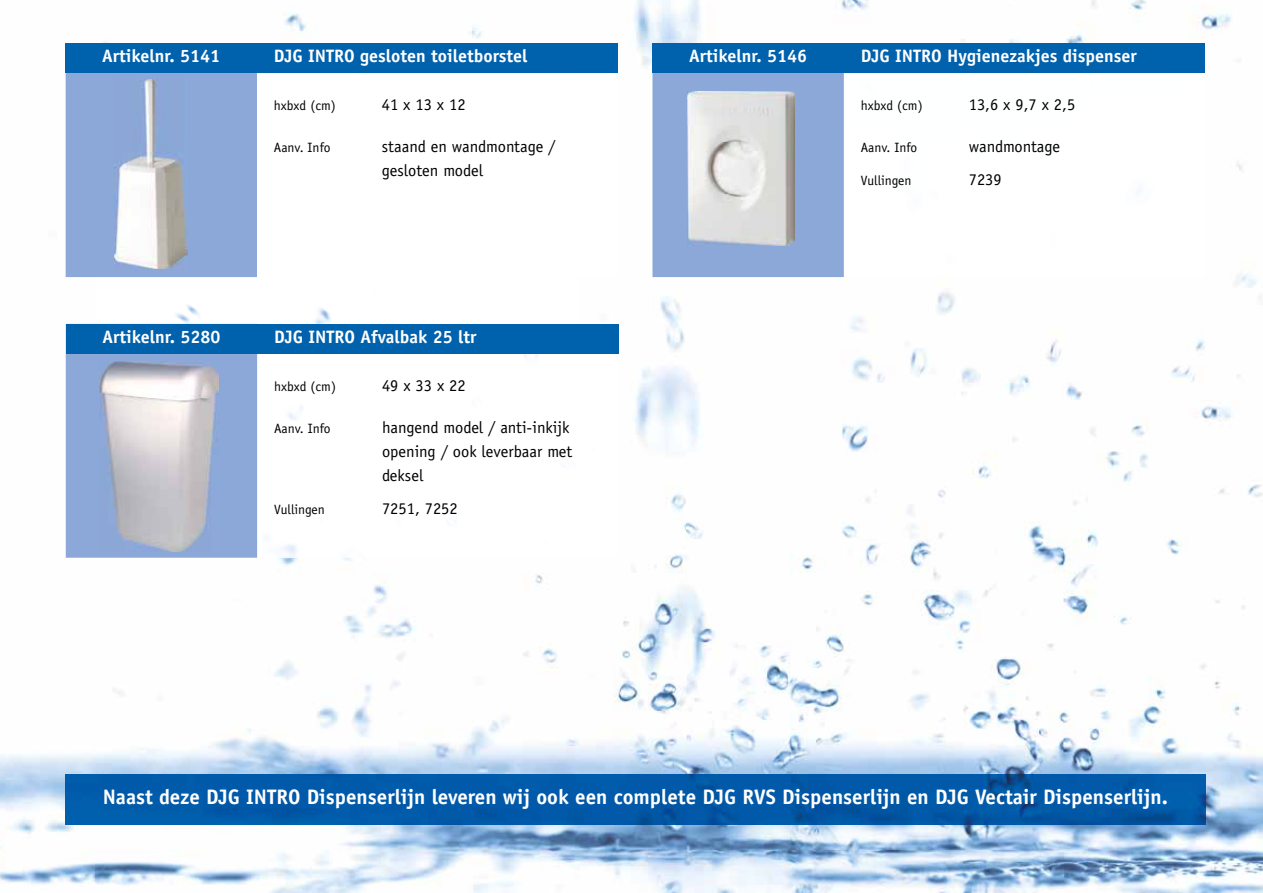
<style>
.page{position:relative;width:1263px;height:893px;background:#fff}
.page>*{position:absolute;margin:0;border:0;box-sizing:border-box;transform-origin:0 0}
.t1{font:700 21px "Officina Sans";color:#fff}
.t2{font:700 18px "Officina Sans";color:#fff}
.t3{font:16.5px/24px "Officina Sans";color:#000}
.t4{font:13.5px "Officina Sans";color:#000}
</style>
<div class="page">
<img style="left:65px;top:0;width:1167px;height:73px">
<img style="left:0;top:73px;width:96px;height:811px">
<img style="left:580px;top:296px;width:107px;height:597px">
<img style="left:1171px;top:162px;width:92px;height:731px">
<img style="left:96px;top:305px;width:235px;height:19px">
<img style="left:687px;top:280px;width:484px;height:613px">
<img style="left:96px;top:558px;width:484px;height:335px">
<img style="left:66px;top:775px;width:1139px;height:49px">
<div style="left:66px;top:73px;width:191px;height:204px;background:#8ca8d8"></div>
<div style="left:66px;top:43px;width:552px;height:30px;background:#0061ad"></div>
<img style="left:114px;top:79px;width:73px;height:189px">
<img style="left:257px;top:354px;width:361px;height:204px">
<img style="left:115px;top:558px;width:101px;height:1px">
<div style="left:66px;top:354px;width:191px;height:204px;background:#8ca8d8"></div>
<div style="left:66px;top:324px;width:552px;height:30px;background:#0061ad"></div>
<img style="left:100px;top:361px;width:118px;height:190px">
<img style="left:1138px;top:162px;width:67px;height:115px">
<div style="left:652px;top:73px;width:192px;height:204px;background:#8ca8d8"></div>
<div style="left:652px;top:43px;width:553px;height:30px;background:#0061ad"></div>
<img style="left:687px;top:91px;width:108px;height:155px">
<p class="t2" style="left:102px;top:45px;width:120px">Artikelnr. 5141</p>
<p class="t2" style="left:274px;top:45px;width:255px">DJG INTRO gesloten toiletborstel</p>
<p class="t4" style="left:274px;top:98px;width:63px">hxbxd (cm)</p>
<p class="t3" style="left:382px;top:93px;width:85px">41 x 13 x 12</p>
<p class="t4" style="left:274px;top:140px;width:58px">Aanv. Info</p>
<p class="t3" style="left:382px;top:135px;width:175px">staand en wandmontage / gesloten model</p>
<p class="t2" style="left:102px;top:326px;width:120px">Artikelnr. 5280</p>
<p class="t2" style="left:274px;top:326px;width:204px">DJG INTRO Afvalbak 25 ltr</p>
<p class="t4" style="left:274px;top:379px;width:63px">hxbxd (cm)</p>
<p class="t3" style="left:382px;top:374px;width:85px">49 x 33 x 22</p>
<p class="t4" style="left:274px;top:421px;width:58px">Aanv. Info</p>
<p class="t3" style="left:382px;top:416px;width:192px">hangend model / anti-inkijk opening / ook leverbaar met deksel</p>
<p class="t4" style="left:274px;top:502px;width:52px">Vullingen</p>
<p class="t3" style="left:382px;top:497px;width:77px">7251, 7252</p>
<p class="t2" style="left:689px;top:45px;width:120px">Artikelnr. 5146</p>
<p class="t2" style="left:861px;top:45px;width:278px">DJG INTRO Hygienezakjes dispenser</p>
<p class="t4" style="left:861px;top:98px;width:63px">hxbxd (cm)</p>
<p class="t3" style="left:969px;top:93px;width:108px">13,6 x 9,7 x 2,5</p>
<p class="t4" style="left:861px;top:140px;width:58px">Aanv. Info</p>
<p class="t3" style="left:969px;top:135px;width:93px">wandmontage</p>
<p class="t4" style="left:861px;top:173px;width:52px">Vullingen</p>
<p class="t3" style="left:969px;top:168px;width:34px">7239</p>
<p class="t1" style="left:103px;top:784px;width:1067px">Naast deze DJG INTRO Dispenserlijn leveren wij ook een complete DJG RVS Dispenserlijn en DJG Vectair Dispenserlijn.</p>
</div>
